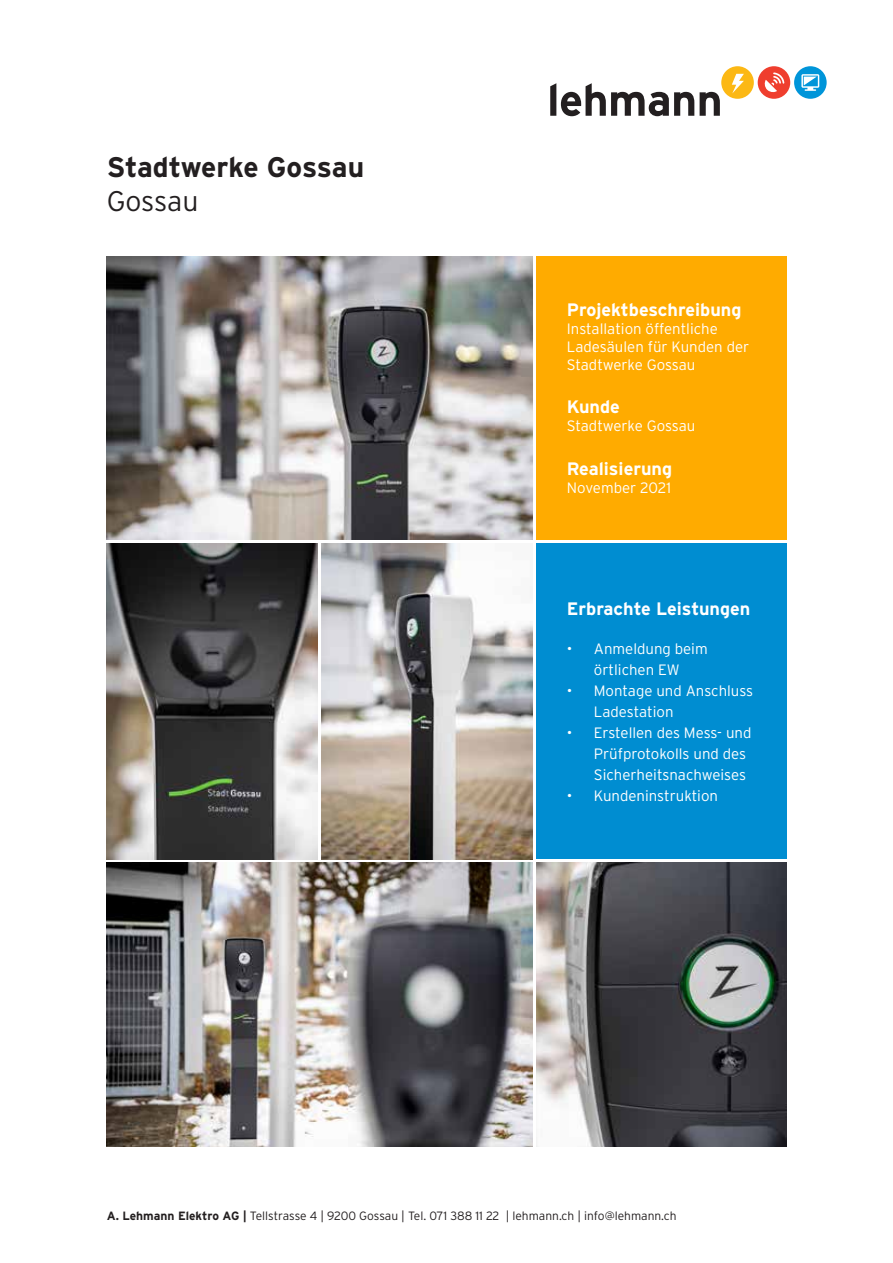
<style>
.page{position:relative;width:893px;height:1263px;background:#fff}
.page>*{position:absolute;margin:0;border:0;box-sizing:border-box;transform-origin:0 0}
.t1{font:700 28.35px "Interstate";letter-spacing:-.005em;color:#231f20}
.t2{font:300 28.35px "Interstate";letter-spacing:-.005em;color:#231f20}
.t3{font:700 18px "Interstate";color:#fff}
.t4{font:300 15px/21px "Interstate";color:#fff}
.t5{font:300 12px "Interstate";color:#231f20}
.s1{font-weight:700}
</style>
<div class="page">
<div style="left:536px;top:544px;width:251px;height:315px;background:#008dd1"></div>
<svg style="left:550px;top:83px;width:144px;height:33px"></svg>
<svg style="left:700px;top:66px;width:127px;height:50px"></svg>
<img style="left:106px;top:256px;width:426px;height:284px">
<img style="left:106px;top:863px;width:426px;height:284px">
<img style="left:106px;top:544px;width:211px;height:315px">
<img style="left:322px;top:544px;width:210px;height:315px">
<img style="left:536px;top:863px;width:251px;height:284px">
<div style="left:536px;top:256px;width:251px;height:284px;background:#ffab00"></div>
<h1 class="t1" style="left:107px;top:151px;width:259px">Stadtwerke Gossau</h1>
<h1 class="t2" style="left:107px;top:185px;width:93px">Gossau</h1>
<p class="t3" style="left:567px;top:300px;width:176px">Projektbeschreibung</p>
<p class="t4" style="left:567px;top:320px;width:184px;line-height:18px">Installation öffentliche<br>Ladesäulen für Kunden der<br>Stadtwerke Gossau</p>
<p class="t3" style="left:567px;top:397px;width:55px">Kunde</p>
<p class="t4" style="left:567px;top:415px;width:130px">Stadtwerke Gossau</p>
<p class="t3" style="left:567px;top:458px;width:107px">Realisierung</p>
<p class="t4" style="left:567px;top:477px;width:106px">November 2021</p>
<p class="t3" style="left:567px;top:598px;width:185px">Erbrachte Leistungen</p>
<p class="t4" style="left:567px;top:638px;width:142px;text-align:center">• Anmeldung beim örtlichen EW</p>
<p class="t4" style="left:594px;top:680px;width:161px;text-indent:-27px">• Montage und Anschluss<br>Ladestation</p>
<p class="t4" style="left:594px;top:722px;width:159px;text-indent:-27px">• Erstellen des Mess- und<br>Prüfprotokolls und des<br>Sicherheitsnachweises</p>
<p class="t4" style="left:567px;top:785px;width:153px">• Kundeninstruktion</p>
<p class="t5" style="left:107px;top:1209px;width:571px"><span class="s1">A. Lehmann Elektro AG |</span> Tellstrasse 4 | 9200 Gossau | Tel. 071 388 11 22 | lehmann.ch | info@lehmann.ch</p>
</div>
